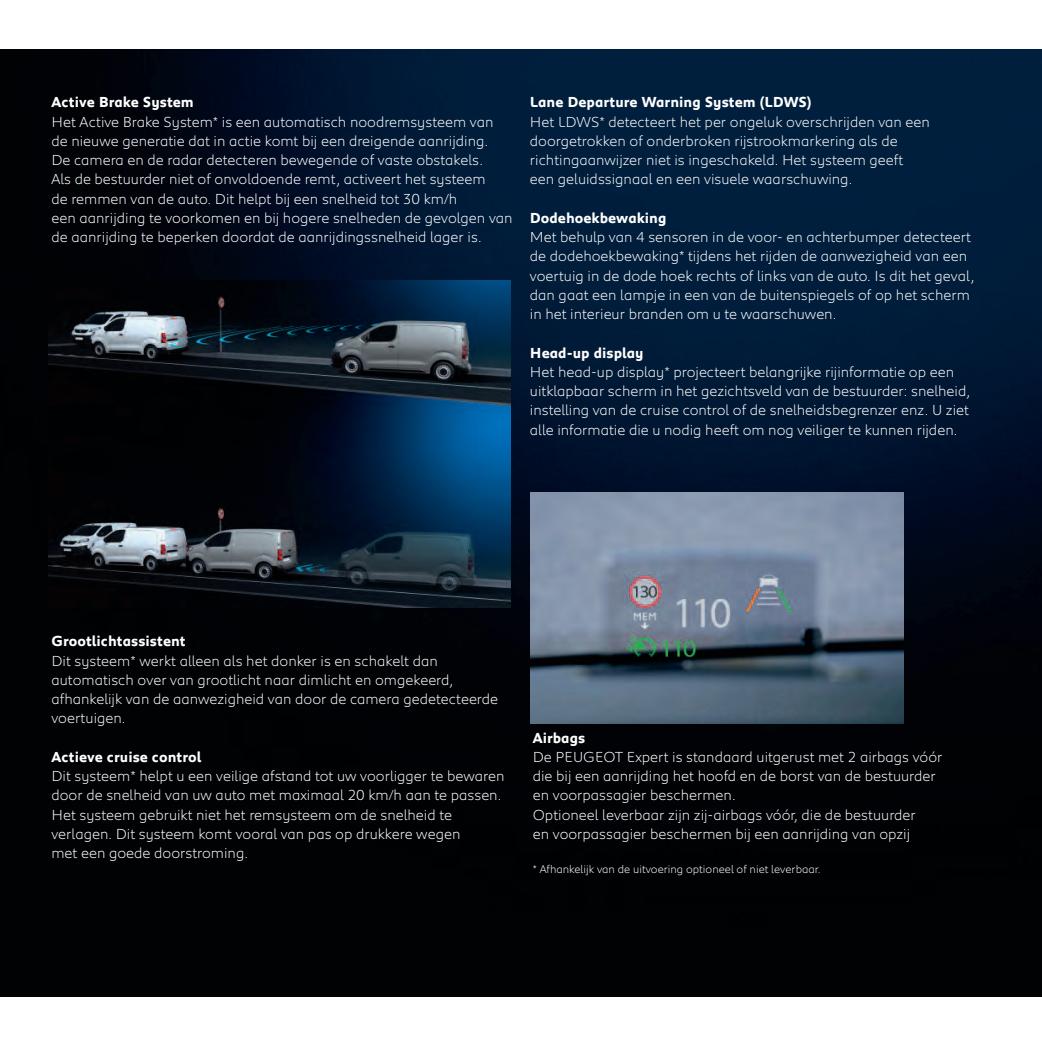
<style>
.page{position:relative;width:1042px;height:1042px;background:#fff}
.page>*{position:absolute;margin:0;border:0;box-sizing:border-box;transform-origin:0 0}
.t1{font:300 14.88px/19.2px "Peugeot";color:#fff}
.t2{font:700 14.88px "Peugeot";color:#fff}
.t3{font:300 11.38px "Peugeot";color:#fff}
</style>
<div class="page">
<img style="left:0;top:50px;width:1042px;height:946px">
<img style="left:48px;top:281px;width:463px;height:327px">
<img style="left:531px;top:492px;width:372px;height:231px">
<p class="t2" style="left:51px;top:97px;width:144px">Active Brake System</p>
<p class="t1" style="left:51px;top:113px;width:463px">Het Active Brake System* is een automatisch noodremsysteem van de nieuwe generatie dat in actie komt bij een dreigende aanrijding.<br>De camera en de radar detecteren bewegende of vaste obstakels.<br>Als de bestuurder niet of onvoldoende remt, activeert het systeem<br>de remmen van de auto. Dit helpt bij een snelheid tot 30 km/h<br>een aanrijding te voorkomen en bij hogere snelheden de gevolgen van de aanrijding te beperken doordat de aanrijdingssnelheid lager is.</p>
<p class="t2" style="left:530px;top:97px;width:283px">Lane Departure Warning System (LDWS)</p>
<p class="t1" style="left:530px;top:113px;width:402px">Het LDWS* detecteert het per ongeluk overschrijden van een doorgetrokken of onderbroken rijstrookmarkering als de richtingaanwijzer niet is ingeschakeld. Het systeem geeft een geluidssignaal en een visuele waarschuwing.</p>
<p class="t2" style="left:530px;top:213px;width:138px">Dodehoekbewaking</p>
<p class="t1" style="left:530px;top:229px;width:446px">Met behulp van 4 sensoren in de voor- en achterbumper detecteert de dodehoekbewaking* tijdens het rijden de aanwezigheid van een voertuig in de dode hoek rechts of links van de auto. Is dit het geval, dan gaat een lampje in een van de buitenspiegels of op het scherm in het interieur branden om u te waarschuwen.</p>
<p class="t2" style="left:530px;top:348px;width:115px">Head-up display</p>
<p class="t1" style="left:530px;top:364px;width:442px">Het head-up display* projecteert belangrijke rijinformatie op een uitklapbaar scherm in het gezichtsveld van de bestuurder: snelheid, instelling van de cruise control of de snelheidsbegrenzer enz. U ziet alle informatie die u nodig heeft om nog veiliger te kunnen rijden.</p>
<p class="t2" style="left:51px;top:636px;width:136px">Grootlichtassistent</p>
<p class="t1" style="left:51px;top:652px;width:448px">Dit systeem* werkt alleen als het donker is en schakelt dan automatisch over van grootlicht naar dimlicht en omgekeerd, afhankelijk van de aanwezigheid van door de camera gedetecteerde voertuigen.</p>
<p class="t2" style="left:51px;top:752px;width:151px">Actieve cruise control</p>
<p class="t1" style="left:51px;top:768px;width:454px">Dit systeem* helpt u een veilige afstand tot uw voorligger te bewaren door de snelheid van uw auto met maximaal 20 km/h aan te passen.<br>Het systeem gebruikt niet het remsysteem om de snelheid te verlagen. Dit systeem komt vooral van pas op drukkere wegen<br>met een goede doorstroming.</p>
<p class="t2" style="left:533px;top:732px;width:54px">Airbags</p>
<p class="t1" style="left:533px;top:749px;width:411px">De PEUGEOT Expert is standaard uitgerust met 2 airbags vóór die bij een aanrijding het hoofd en de borst van de bestuurder en voorpassagier beschermen.<br>Optioneel leverbaar zijn zij-airbags vóór, die de bestuurder<br>en voorpassagier beschermen bij een aanrijding van opzij</p>
<p class="t3" style="left:533px;top:865px;width:289px">* Afhankelijk van de uitvoering optioneel of niet leverbaar.</p>
</div>
